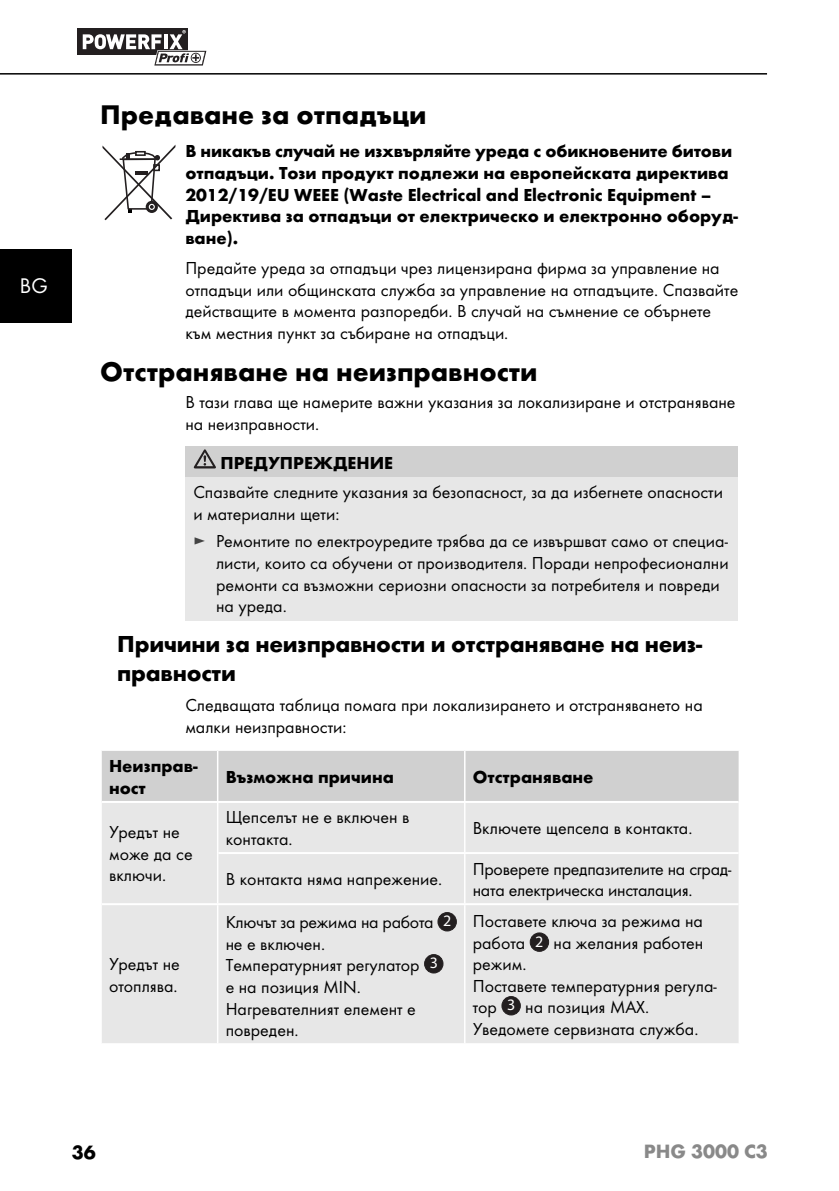
<style>
.page{position:relative;width:839px;height:1191px;background:#fff}
.page>*{position:absolute;margin:0;border:0;box-sizing:border-box;transform-origin:0 0}
.t1{font:700 28px "Futura";color:#000}
.t2{font:700 24px/28.8px "Futura";letter-spacing:-.01em;color:#000}
.t3{font:22px "Futura Boo";color:#fff}
.t4{font:700 20px "Futura";color:#898989}
.t5{font:700 20px "Futura";color:#000}
.t6{font:18px/21.6px "Futura Boo";color:#000}
.t7{font:700 18px/21.6px "Futura";color:#000}
.s1{color:#434343}
.s2{font-family:"Myriad";font-size:16px;color:#fff}
</style>
<div class="page">
<hr style="left:0;top:73px;width:767px;height:2px;background:#000">
<svg style="left:77px;top:28px;width:130px;height:38px"></svg>
<div style="left:0;top:250px;width:72px;height:73px;background:#000"></div>
<div style="left:185px;top:446px;width:553px;height:31px;background:#d0d0d0"></div>
<div style="left:185px;top:477px;width:553px;height:143px;background:#e7e7e7"></div>
<svg style="left:194px;top:449px;width:22px;height:19px"></svg>
<div style="left:102px;top:751px;width:637px;height:50px;background:#d0d0d0"></div>
<div style="left:102px;top:803px;width:637px;height:240px;background:#e7e7e7"></div>
<hr style="left:217px;top:751px;width:1px;height:50px;background:#fff">
<hr style="left:464px;top:751px;width:2px;height:50px;background:#fff">
<hr style="left:217px;top:803px;width:1px;height:50px;background:#fff">
<hr style="left:464px;top:803px;width:2px;height:49px;background:#fff">
<hr style="left:217px;top:853px;width:1px;height:50px;background:#fff">
<hr style="left:464px;top:854px;width:2px;height:49px;background:#fff">
<hr style="left:217px;top:905px;width:1px;height:138px;background:#fff">
<hr style="left:464px;top:905px;width:2px;height:138px;background:#fff">
<hr style="left:218px;top:852px;width:521px;height:2px;background:#fff">
<hr style="left:102px;top:903px;width:637px;height:2px;background:#fff">
<div style="left:438px;top:912px;width:18px;height:19px;background:#231f20;border-radius:50%"></div>
<div style="left:438px;top:912px;width:19px;height:19px;border:1px solid #231f20;border-radius:50%"></div>
<div style="left:425px;top:954px;width:18px;height:19px;background:#231f20;border-radius:50%"></div>
<div style="left:424px;top:954px;width:19px;height:19px;border:1px solid #231f20;border-radius:50%"></div>
<div style="left:530px;top:933px;width:19px;height:18px;background:#231f20;border-radius:50%"></div>
<div style="left:530px;top:932px;width:19px;height:20px;border:1px solid #231f20;border-radius:50%"></div>
<div style="left:502px;top:996px;width:18px;height:19px;background:#231f20;border-radius:50%"></div>
<div style="left:502px;top:996px;width:19px;height:19px;border:1px solid #231f20;border-radius:50%"></div>
<svg style="left:103px;top:145px;width:72px;height:75px"></svg>
<p class="t3" style="left:20px;top:276px;width:29px">BG</p>
<h1 class="t1" style="left:100px;top:104px;width:328px">Предаване за отпадъци</h1>
<p class="t7" style="left:185px;top:142px;width:554px">В никакъв случай не изхвърляйте уреда с обикновените битови отпадъци. Този продукт подлежи на европейската директива 2012/19/ЕU WEEE (Waste Electrical and Electronic Equipment – Директива за отпадъци от електрическо и електронно оборуд&shy;ване).</p>
<p class="t6" style="left:185px;top:258px;width:554px">Предайте уреда за отпадъци чрез лицензирана фирма за управление на отпадъци или общинската служба за управление на отпадъците. Спазвайте действащите в момента разпоредби. В случай на съмнение се обърнете към местния пункт за събиране на отпадъци.</p>
<h1 class="t1" style="left:100px;top:360px;width:439px">Отстраняване на неизправности</h1>
<p class="t6" style="left:185px;top:392px;width:552px">В тази глава ще намерите важни указания за локализиране и отстраняване на неизправности.</p>
<p class="t7" style="left:220px;top:454px;width:174px">ПРЕДУПРЕЖДЕНИЕ</p>
<p class="t6" style="left:193px;top:483px;width:531px">Спазвайте следните указания за безопасност, за да избегнете опасности и материални щети:</p>
<p class="t6" style="left:216px;top:531px;width:514px;text-indent:-23px"><span class="s1">►</span> Ремонтите по електроуредите трябва да се извършват само от специа&shy;листи, които са обучени от производителя. Поради непрофесионални ремонти са възможни сериозни опасности за потребителя и повреди на уреда.</p>
<h2 class="t2" style="left:117px;top:632px;width:586px">Причини за неизправности и отстраняване на неиз&shy;правности</h2>
<p class="t6" style="left:185px;top:695px;width:519px">Следващата таблица помага при локализирането и отстраняването на малки неизправности:</p>
<p class="t7" style="left:109px;top:757px;width:90px">Неизправ&shy;ност</p>
<p class="t7" style="left:226px;top:768px;width:170px">Възможна причина</p>
<p class="t7" style="left:473px;top:768px;width:122px">Отстраняване</p>
<p class="t6" style="left:109px;top:822px;width:85px">Уредът не може да се включи.</p>
<p class="t6" style="left:226px;top:807px;width:185px">Щепселът не е включен в контакта.</p>
<p class="t6" style="left:473px;top:818px;width:221px">Включете щепсела в контакта.</p>
<p class="t6" style="left:226px;top:869px;width:218px">В контакта няма напрежение.</p>
<p class="t6" style="left:473px;top:859px;width:260px">Проверете предпазителите на сград&shy;ната електрическа инсталация.</p>
<p class="t6" style="left:109px;top:954px;width:72px">Уредът не отоплява.</p>
<p class="t6" style="left:226px;top:912px;width:227px">Ключът за режима на работа <span class="s2">2 </span>не е включен.<br>Температурният регулатор <sup>3<br></sup>е на позиция MIN.<br>Нагревателният елемент е повреден.</p>
<p class="t6" style="left:473px;top:911px;width:245px">Поставете ключа за режима на работа <span class="s2">2</span> на желания работен режим.<br>Поставете температурния регула&shy;тор <sup>3</sup> на позиция MAX.<br>Уведомете сервизната служба.</p>
<p class="t5" style="left:72px;top:1144px;width:25px">36</p>
<p class="t4" style="left:644px;top:1143px;width:126px">PHG 3000 C3</p>
</div>
